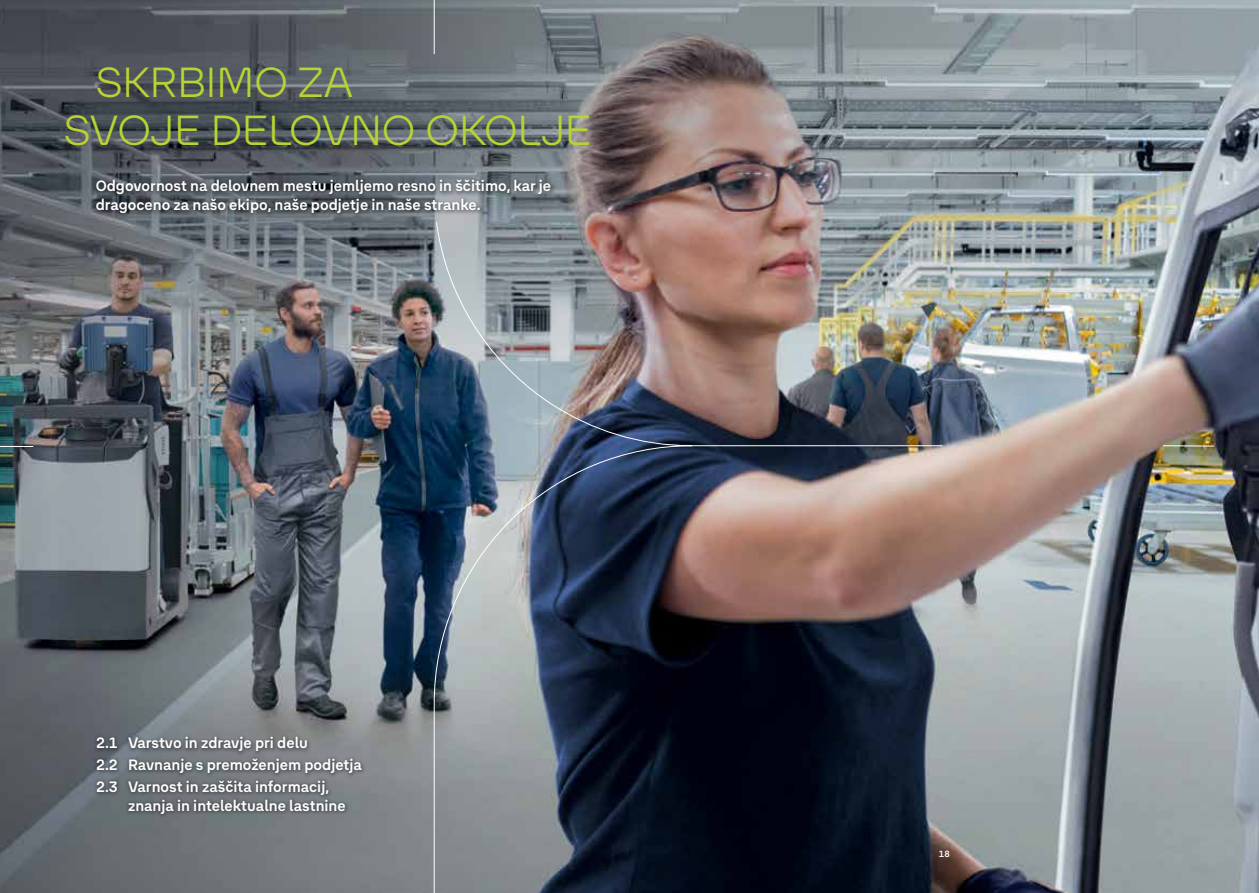
<style>
.page{position:relative;width:1259px;height:893px;background:#fff}
.page>*{position:absolute;margin:0;border:0;box-sizing:border-box;transform-origin:0 0}
.t1{font:300 42px/48px "The Group Head";color:#b7d433}
.t2{font:700 15px/21.8px "The Group Text";color:#fff}
.t3{font:700 9px "The Group Text";color:#fff}
</style>
<div class="page">
<img style="left:0;top:0;width:1259px;height:893px">
<div style="left:93px;top:733px;width:274px;height:86px;background:#000;opacity:.3"></div>
<div style="left:93px;top:177px;width:463px;height:41px;background:#000;opacity:.3"></div>
<hr style="left:0;top:446px;width:33px;height:1px;background:#fff">
<img style="left:433px;top:0;width:781px;height:893px">
<h1 class="t1" style="left:64px;top:56px;width:529px;text-indent:32px">SKRBIMO ZA<br>SVOJE DELOVNO OKOLJE</h1>
<p class="t2" style="left:96px;top:176px;width:457px;line-height:18.8px">Odgovornost na delovnem mestu jemljemo resno in ščitimo, kar je dragoceno za našo ekipo, naše podjetje in naše stranke.</p>
<p class="t2" style="left:96px;top:731px;width:267px">2.1 Varstvo in zdravje pri delu<br>2.2 Ravnanje s premoženjem podjetja<br>2.3 Varnost in zaščita informacij,</p>
<p class="t2" style="left:128px;top:793px;width:219px">znanja in intelektualne lastnine</p>
<p class="t3" style="left:938px;top:847px;width:13px">18</p>
</div>
